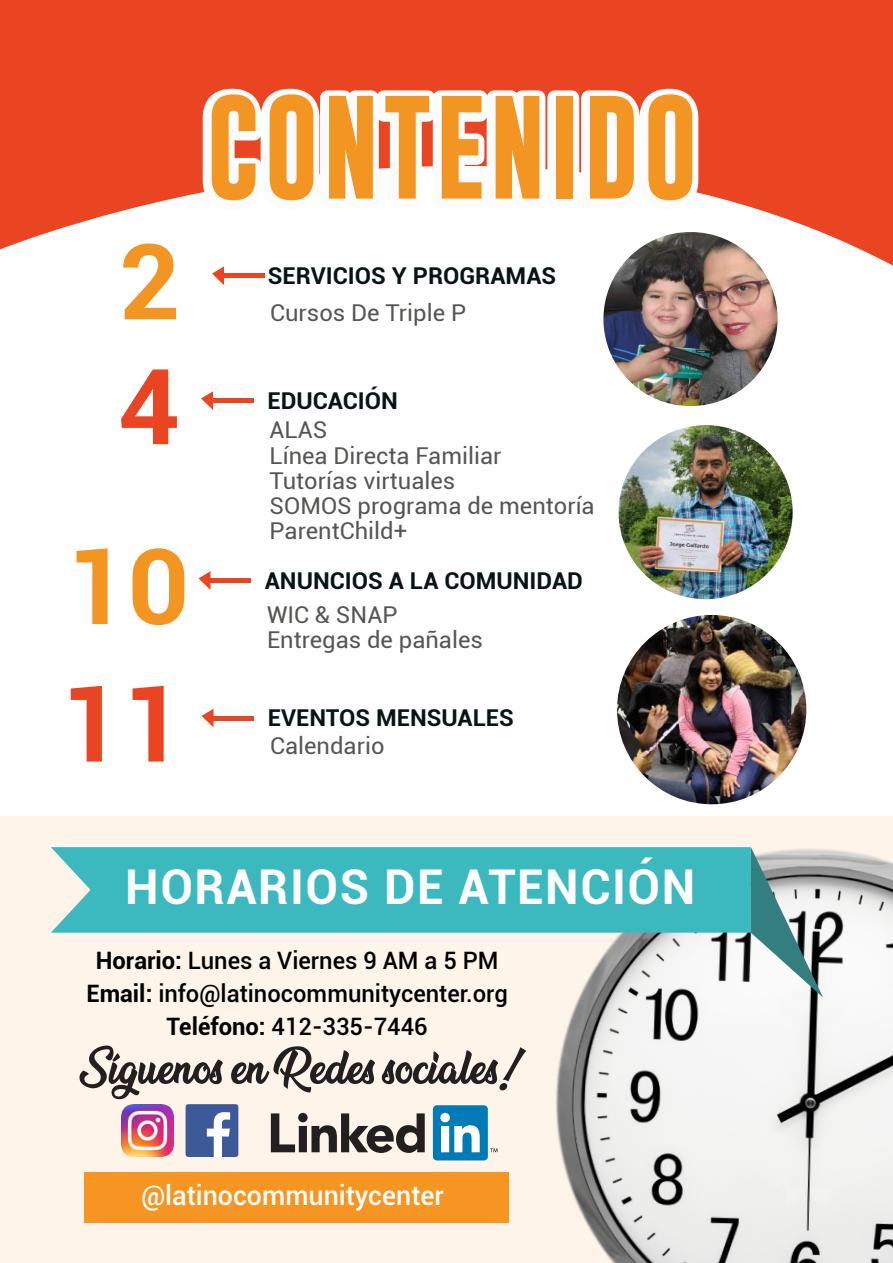
<style>
.page{position:relative;width:893px;height:1263px;background:#fff}
.page>*{position:absolute;margin:0;border:0;box-sizing:border-box;transform-origin:0 0}
.t1{font:700 105px "Gobold";letter-spacing:.035em;color:#f39523}
.t2{font:700 105px "Roboto";color:#f39523}
.t3{font:700 105px "Roboto";color:#ea4523}
.t4{font:700 48px "Roboto";letter-spacing:.035em;color:#fff}
.t5{font:500 27px "Roboto";color:#fff}
.t6{font:500 24px/33px "Roboto";color:#000;text-align:center}
.t7{font:23.25px/25.2px "Roboto";color:#565554}
.t8{font:700 23.25px "Roboto";color:#081414}
.s1{font-weight:700}
</style>
<div class="page">
<div style="left:0;top:816px;width:893px;height:447px;background:#fef4e9"></div>
<img style="left:486px;top:849px;width:407px;height:414px">
<svg style="left:751px;top:847px;width:72px;height:151px"></svg>
<div style="left:51px;top:847px;width:700px;height:86px;background:#3cb9bf"></div>
<div style="left:84px;top:1172px;width:425px;height:51px;background:#f79522"></div>
<svg style="left:79px;top:1045px;width:144px;height:54px"></svg>
<svg style="left:231px;top:1046px;width:144px;height:46px"></svg>
<svg style="left:382px;top:1047px;width:144px;height:43px"></svg>
<img style="left:121px;top:1105px;width:52px;height:52px">
<div style="left:186px;top:1104px;width:52px;height:53px;background:#3d5a98;border-radius:3px"></div>
<svg style="left:207px;top:1112px;width:23px;height:45px"></svg>
<div style="left:433px;top:1105px;width:55px;height:55px;background:#007bb5;border-radius:4px"></div>
<svg style="left:440px;top:1113px;width:40px;height:39px"></svg>
<svg style="left:271px;top:1113px;width:154px;height:40px"></svg>
<svg style="left:490px;top:1148px;width:7px;height:4px"></svg>
<svg style="left:0;top:0;width:893px;height:266px;fill:#ea4523"></svg>
<svg style="left:574px;top:81px;width:132px;height:136px"></svg>
<svg style="left:195px;top:13px;width:358px;height:272px"></svg>
<hr style="left:208px;top:399px;width:45px;height:4px;background:#ea4523">
<svg style="left:201px;top:391px;width:12px;height:19px"></svg>
<div style="left:205px;top:578px;width:45px;height:5px;background:#ea4523"></div>
<svg style="left:198px;top:571px;width:12px;height:19px"></svg>
<hr style="left:209px;top:716px;width:45px;height:4px;background:#ea4523">
<svg style="left:202px;top:709px;width:12px;height:18px"></svg>
<img style="left:603px;top:232px;width:174px;height:174px;border-radius:87px">
<img style="left:618px;top:425px;width:175px;height:174px;border-radius:87px">
<img style="left:617px;top:615px;width:189px;height:189px;border-radius:95px">
<h1 class="t2" style="left:119px;top:208px;width:63px">2</h1>
<h1 class="t3" style="left:118px;top:333px;width:63px">4</h1>
<h1 class="t2" style="left:66px;top:513px;width:125px">10</h1>
<h1 class="t3" style="left:60px;top:650px;width:125px">11</h1>
<h1 class="t1" style="left:206px;top:79px;width:493px">CONTENIDO</h1>
<p class="t8" style="left:268px;top:259px;width:290px">SERVICIOS Y PROGRAMAS</p>
<p class="t7" style="left:270px;top:299px;width:198px">Cursos De Triple P</p>
<p class="t8" style="left:267px;top:384px;width:132px">EDUCACIÓN</p>
<p class="t7" style="left:270px;top:417px;width:327px">ALAS<br>Línea Directa Familiar<br>Tutorías virtuales<br>SOMOS programa de mentoría<br>ParentChild+</p>
<p class="t8" style="left:265px;top:564px;width:319px">ANUNCIOS A LA COMUNIDAD</p>
<p class="t7" style="left:267px;top:601px;width:217px">WIC &amp; SNAP<br>Entregas de pañales</p>
<p class="t8" style="left:268px;top:702px;width:247px">EVENTOS MENSUALES</p>
<p class="t7" style="left:270px;top:732px;width:116px">Calendario</p>
<h2 class="t4" style="left:125px;top:853px;width:572px">HORARIOS DE ATENCIÓN</h2>
<p class="t6" style="left:86px;top:943px;width:423px"><span class="s1">Horario:</span> Lunes a Viernes 9 AM a 5 PM<br><span class="s1">Email:</span> info@latinocommunitycenter.org<br><span class="s1">Teléfono:</span> 412-335-7446</p>
<p class="t5" style="left:141px;top:1176px;width:304px">@latinocommunitycenter</p>
</div>
